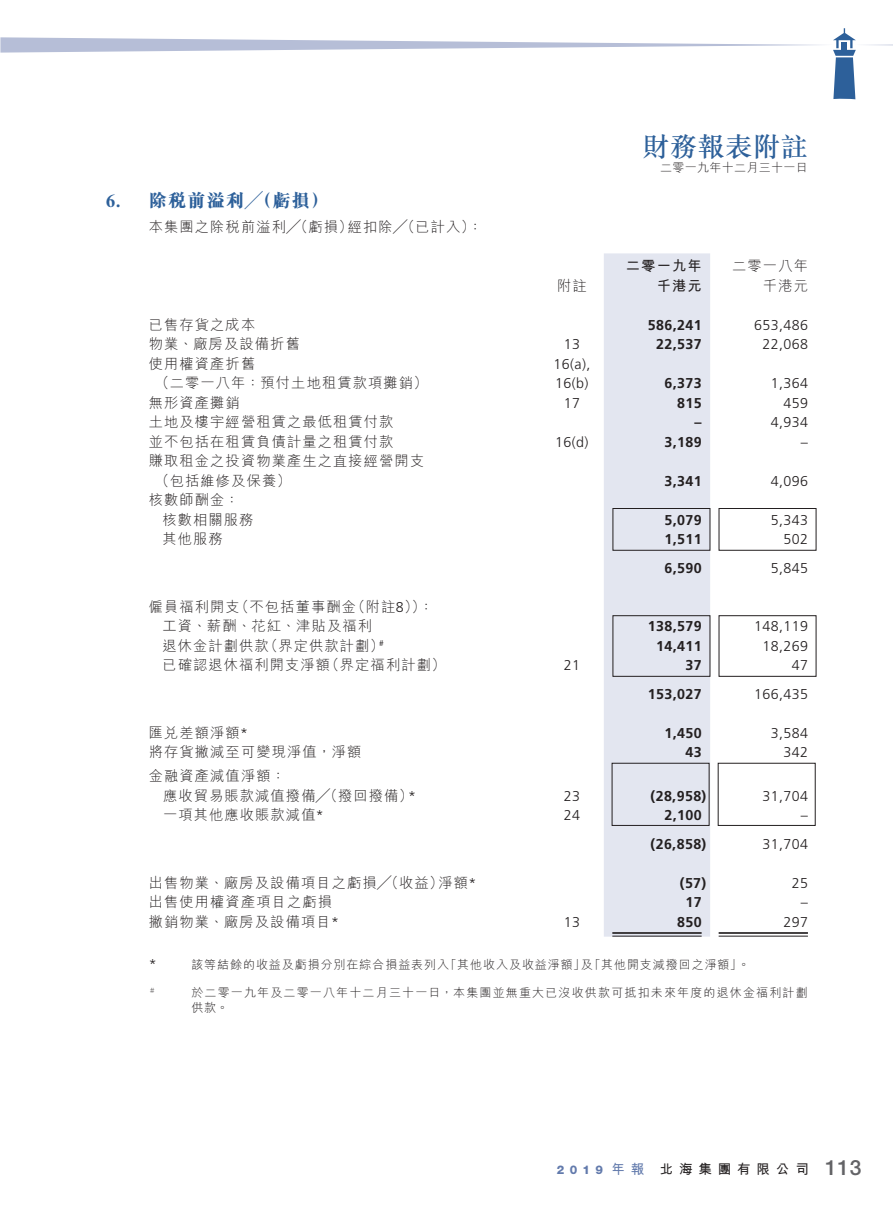
<style>
.page{position:relative;width:893px;height:1212px;background:#fff}
.page>*{position:absolute;margin:0;border:0;box-sizing:border-box;transform-origin:0 0}
.t1{font:500 27px "M Sung HK";letter-spacing:.025em;color:#2d609a}
._01_H1{font:800 18px "M Sung HK";letter-spacing:.075em;color:#2d609a}
._50_Table_txt{font:300 14.25px/19.5px "M Hei HK";letter-spacing:.08em;color:#231f20}
._50_Table_txt-2{font:300 14.25px/19.5px "Frutiger LT Std";letter-spacing:.03em;color:#231f20}
._50_Table_txt-3{font:700 14.25px "Frutiger LT Std";letter-spacing:.03em;color:#231f20}
._00_txt{font:300 14.25px "M Hei HK";letter-spacing:.08em;color:#231f20}
._50_Table_txt-4{font:700 14.25px "M Hei HK";letter-spacing:.08em;color:#231f20}
._06_Notes{font:300 14.25px "Frutiger LT Std";color:#231f20}
.t2{font:700 13.5px "M Hei HK";letter-spacing:.435em;color:#231f20}
._06_Notes-2{font:300 12px/15px "M Hei HK";letter-spacing:.1em;color:#231f20}
._06_Notes-3{font:300 12px "M Hei HK";letter-spacing:.08em;color:#231f20}
._06_Notes-4{font:300 12px "M Hei HK";letter-spacing:.03em;color:#231f20}
._06_Notes-5{font:300 7.05px "M Hei HK";color:#231f20}
.s1{font-family:"Times New Roman MT Std";font-weight:700}
.s2{font-family:"Frutiger LT Std"}
.s3{font-family:"Helvetica Neue LT Std";font-weight:800;font-size:12px;color:#627aac}
.s4{color:#627aac}
.s5{font-family:"Helvetica Neue LT Std";font-weight:500;font-size:21px;color:#636366}
</style>
<div class="page">
<svg style="left:0;top:28px;width:893px;height:71px"></svg>
<div style="left:604px;top:253px;width:106px;height:684px;background:#e3e6f0"></div>
<hr style="left:612px;top:932px;width:90px;height:2px;background:#231f20">
<hr style="left:612px;top:936px;width:90px;height:1px;background:#231f20">
<hr style="left:719px;top:932px;width:89px;height:2px;background:#231f20">
<hr style="left:719px;top:936px;width:89px;height:1px;background:#231f20">
<div style="left:612px;top:508px;width:98px;height:43px;border:1px solid #231f20"></div>
<div style="left:719px;top:508px;width:97px;height:43px;border:1px solid #231f20"></div>
<div style="left:612px;top:615px;width:98px;height:62px;border:1px solid #231f20"></div>
<div style="left:719px;top:615px;width:97px;height:62px;border:1px solid #231f20"></div>
<div style="left:612px;top:763px;width:97px;height:63px;border:1px solid #231f20"></div>
<div style="left:718px;top:763px;width:98px;height:63px;border:1px solid #231f20"></div>
<p class="_01_H1" style="left:106px;top:188px;width:224px"><span class="s1">6.</span> 除稅前溢利╱（虧損）</p>
<p class="_00_txt" style="left:149px;top:217px;width:335px">本集團之除稅前溢利╱（虧損）經扣除╱（已計入）：</p>
<h1 class="t1" style="left:642px;top:128px;width:167px">財務報表附註</h1>
<p class="_06_Notes-4" style="left:660px;top:159px;width:149px">二零一九年十二月三十一日</p>
<p class="_50_Table_txt-4" style="left:626px;top:255px;width:77px">二零一九年</p>
<p class="_50_Table_txt" style="left:732px;top:256px;width:77px">二零一八年</p>
<p class="_50_Table_txt" style="left:557px;top:275px;width:31px">附註</p>
<p class="_50_Table_txt-4" style="left:657px;top:275px;width:46px">千港元</p>
<p class="_50_Table_txt" style="left:763px;top:275px;width:46px">千港元</p>
<p class="_50_Table_txt" style="left:149px;top:314px;width:108px">已售存貨之成本</p>
<p class="_50_Table_txt-3" style="left:648px;top:316px;width:55px">586,241</p>
<p class="_50_Table_txt-2" style="left:754px;top:315px;width:55px">653,486</p>
<p class="_50_Table_txt" style="left:149px;top:334px;width:153px">物業、廠房及設備折舊</p>
<p class="_50_Table_txt-2" style="left:564px;top:335px;width:18px">13</p>
<p class="_50_Table_txt-3" style="left:656px;top:336px;width:47px">22,537</p>
<p class="_50_Table_txt-2" style="left:762px;top:335px;width:47px">22,068</p>
<p class="_50_Table_txt" style="left:155px;top:353px;width:274px;text-indent:-6px">使用權資產折舊<br>（二零一八年：預付土地租賃款項攤銷）</p>
<p class="_50_Table_txt-2" style="left:553px;top:354px;width:38px">16(a),<br>16(b)</p>
<p class="_50_Table_txt-3" style="left:664px;top:375px;width:39px">6,373</p>
<p class="_50_Table_txt-2" style="left:771px;top:374px;width:39px">1,364</p>
<p class="_50_Table_txt" style="left:149px;top:392px;width:93px">無形資產攤銷</p>
<p class="_50_Table_txt-2" style="left:564px;top:393px;width:18px">17</p>
<p class="_50_Table_txt-3" style="left:677px;top:394px;width:26px">815</p>
<p class="_50_Table_txt-2" style="left:783px;top:393px;width:26px">459</p>
<p class="_50_Table_txt" style="left:149px;top:412px;width:246px">土地及樓宇經營租賃之最低租賃付款</p>
<p class="_50_Table_txt-3" style="left:694px;top:414px;width:9px">–</p>
<p class="_50_Table_txt-2" style="left:771px;top:413px;width:39px">4,934</p>
<p class="_50_Table_txt" style="left:149px;top:431px;width:246px">並不包括在租賃負債計量之租賃付款</p>
<p class="_50_Table_txt-2" style="left:555px;top:432px;width:35px">16(d)</p>
<p class="_50_Table_txt-3" style="left:664px;top:433px;width:39px">3,189</p>
<p class="_50_Table_txt-2" style="left:801px;top:432px;width:9px">–</p>
<p class="_50_Table_txt" style="left:155px;top:451px;width:271px;text-indent:-6px">賺取租金之投資物業產生之直接經營開支（包括維修及保養）</p>
<p class="_50_Table_txt-3" style="left:664px;top:472px;width:39px">3,341</p>
<p class="_50_Table_txt-2" style="left:771px;top:471px;width:39px">4,096</p>
<p class="_50_Table_txt" style="left:149px;top:490px;width:92px">核數師酬金：</p>
<p class="_50_Table_txt" style="left:162px;top:509px;width:93px">核數相關服務</p>
<p class="_50_Table_txt-3" style="left:664px;top:511px;width:39px">5,079</p>
<p class="_50_Table_txt-2" style="left:771px;top:510px;width:39px">5,343</p>
<p class="_50_Table_txt" style="left:162px;top:529px;width:62px">其他服務</p>
<p class="_50_Table_txt-3" style="left:664px;top:531px;width:39px">1,511</p>
<p class="_50_Table_txt-2" style="left:783px;top:530px;width:26px">502</p>
<p class="_50_Table_txt-3" style="left:664px;top:559px;width:39px">6,590</p>
<p class="_50_Table_txt-2" style="left:771px;top:558px;width:39px">5,845</p>
<p class="_50_Table_txt" style="left:149px;top:596px;width:286px">僱員福利開支（不包括董事酬金（附註<span class="s2">8</span>））：</p>
<p class="_50_Table_txt" style="left:162px;top:616px;width:211px">工資、薪酬、花紅、津貼及福利</p>
<p class="_50_Table_txt-3" style="left:648px;top:618px;width:55px">138,579</p>
<p class="_50_Table_txt-2" style="left:754px;top:617px;width:55px">148,119</p>
<p class="_50_Table_txt" style="left:162px;top:635px;width:223px">退休金計劃供款（界定供款計劃）<sup>#</sup></p>
<p class="_50_Table_txt-3" style="left:656px;top:637px;width:47px">14,411</p>
<p class="_50_Table_txt-2" style="left:762px;top:636px;width:47px">18,269</p>
<p class="_50_Table_txt" style="left:162px;top:655px;width:285px">已確認退休福利開支淨額（界定福利計劃）</p>
<p class="_50_Table_txt-2" style="left:564px;top:656px;width:18px">21</p>
<p class="_50_Table_txt-3" style="left:685px;top:657px;width:18px">37</p>
<p class="_50_Table_txt-2" style="left:792px;top:656px;width:18px">47</p>
<p class="_50_Table_txt-3" style="left:648px;top:685px;width:55px">153,027</p>
<p class="_50_Table_txt-2" style="left:754px;top:684px;width:55px">166,435</p>
<p class="_50_Table_txt" style="left:149px;top:722px;width:101px">匯兌差額淨額<span class="s2">*</span></p>
<p class="_50_Table_txt-3" style="left:664px;top:724px;width:39px">1,450</p>
<p class="_50_Table_txt-2" style="left:771px;top:723px;width:39px">3,584</p>
<p class="_50_Table_txt" style="left:149px;top:742px;width:214px">將存貨撇減至可變現淨值，淨額</p>
<p class="_50_Table_txt-3" style="left:685px;top:744px;width:18px">43</p>
<p class="_50_Table_txt-2" style="left:783px;top:743px;width:26px">342</p>
<p class="_50_Table_txt" style="left:149px;top:766px;width:138px">金融資產減值淨額：</p>
<p class="_50_Table_txt" style="left:163px;top:785px;width:254px">應收貿易賬款減值撥備╱（撥回撥備）<span class="s2">*</span></p>
<p class="_50_Table_txt-2" style="left:564px;top:786px;width:18px">23</p>
<p class="_50_Table_txt-3" style="left:650px;top:787px;width:57px">(28,958)</p>
<p class="_50_Table_txt-2" style="left:762px;top:786px;width:47px">31,704</p>
<p class="_50_Table_txt" style="left:163px;top:805px;width:162px">一項其他應收賬款減值<span class="s2">*</span></p>
<p class="_50_Table_txt-2" style="left:564px;top:806px;width:18px">24</p>
<p class="_50_Table_txt-3" style="left:664px;top:807px;width:39px">2,100</p>
<p class="_50_Table_txt-2" style="left:801px;top:806px;width:9px">–</p>
<p class="_50_Table_txt-3" style="left:650px;top:835px;width:57px">(26,858)</p>
<p class="_50_Table_txt-2" style="left:762px;top:834px;width:47px">31,704</p>
<p class="_50_Table_txt" style="left:149px;top:872px;width:329px">出售物業、廠房及設備項目之虧損╱（收益）淨額<span class="s2">*</span></p>
<p class="_50_Table_txt-3" style="left:680px;top:874px;width:28px">(57)</p>
<p class="_50_Table_txt-2" style="left:792px;top:873px;width:18px">25</p>
<p class="_50_Table_txt" style="left:149px;top:892px;width:185px">出售使用權資產項目之虧損</p>
<p class="_50_Table_txt-3" style="left:685px;top:894px;width:18px">17</p>
<p class="_50_Table_txt-2" style="left:801px;top:893px;width:9px">–</p>
<p class="_50_Table_txt" style="left:149px;top:911px;width:192px">撇銷物業、廠房及設備項目<span class="s2">*</span></p>
<p class="_50_Table_txt-2" style="left:564px;top:912px;width:18px">13</p>
<p class="_50_Table_txt-3" style="left:677px;top:913px;width:26px">850</p>
<p class="_50_Table_txt-2" style="left:783px;top:912px;width:26px">297</p>
<p class="_06_Notes" style="left:149px;top:956px;width:9px">*</p>
<p class="_06_Notes-3" style="left:191px;top:956px;width:560px">該等結餘的收益及虧損分別在綜合損益表列入「其他收入及收益淨額」及「其他開支減撥回之淨額」。</p>
<p class="_06_Notes-5" style="left:149px;top:985px;width:8px">＃</p>
<p class="_06_Notes-2" style="left:191px;top:984px;width:618px">於二零一九年及二零一八年十二月三十一日，本集團並無重大已沒收供款可抵扣未來年度的退休金福利計劃供款。</p>
<p class="t2" style="left:557px;top:1159px;width:306px"><span class="s3">2019</span> <span class="s4">年報</span> 北海集團有限公司 <span class="s5">113</span></p>
</div>
